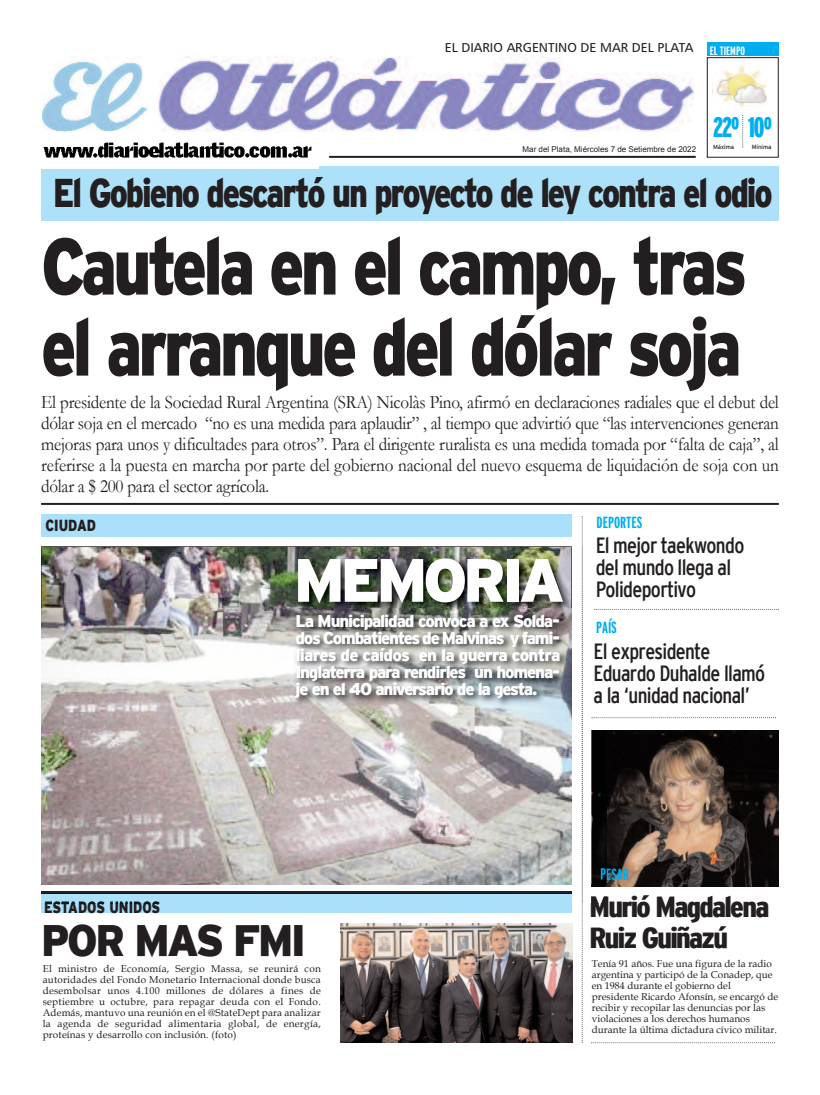
<style>
.page{position:relative;width:820px;height:1095px;background:#fff}
.page>*{position:absolute;margin:0;border:0;box-sizing:border-box;transform-origin:0 0}
.t1{font:900 80px/81px "Interstate";letter-spacing:-.055em;color:#231f20;scale:.81 1}
.t2{font:900 61px "Interstate";letter-spacing:-.07em;color:#fff}
.t3{font:900 44px "Interstate";letter-spacing:-.055em;color:#231f20;scale:.95 1}
.t4{font:900 40px "Interstate";letter-spacing:-.065em;color:#231f20;scale:.8 1}
.t5{font:900 condensed 29px/31px "Interstate";letter-spacing:-.055em;color:#231f20;scale:1.07 1}
.t6{font:900 extra-condensed 28px "Interstate";color:#00aeef}
.t7{font:condensed 22px/22px "Interstate";letter-spacing:-.03em;color:#231f20}
.t8{font:19px/21px "Garamond";letter-spacing:-.015em;color:#231f20;text-align:justify;scale:.9 1}
.t9{font:900 17px/17px "Interstate";letter-spacing:-.07em;color:#fff;text-align:justify}
.t10{font:900 16px "Interstate";color:#231f20;scale:.8 1}
.t11{font:700 extra-condensed 16px "Interstate";color:#00aeef}
.t12{font:13px "Humanist 777 BT Roman B";color:#231f20}
.t13{font:700 extra-condensed 12px "Interstate";color:#fff}
.t14{font:10px/11px "Book Antiqua";color:#231f20}
.t15{font:8px "Arial";color:#231f20}
.t16{font:6px "Interstate";letter-spacing:-.005em;color:#231f20}
</style>
<div class="page">
<img style="left:340px;top:923px;width:232px;height:119px">
<div style="left:41px;top:892px;width:531px;height:20px;background:#aae0f9"></div>
<hr style="left:41px;top:503px;width:737px;height:2px;background:#231f20">
<div style="left:41px;top:514px;width:530px;height:22px;background:#aae0f9"></div>
<img style="left:606px;top:730px;width:172px;height:156px">
<img style="left:41px;top:546px;width:565px;height:357px">
<img style="left:41px;top:891px;width:531px;height:12px">
<img style="left:42px;top:546px;width:529px;height:62px">
<img style="left:42px;top:608px;width:549px;height:276px">
<img style="left:45px;top:901px;width:59px;height:2px">
<img style="left:591px;top:730px;width:15px;height:156px">
<svg style="left:600px;top:867px;width:6px;height:12px"></svg>
<img style="left:591px;top:895px;width:15px;height:8px">
<img style="left:42px;top:56px;width:651px;height:75px">
<hr style="left:329px;top:156px;width:366px;height:2px;background:#231f20">
<div style="left:706px;top:57px;width:72px;height:100px;border:1px solid #231f20"></div>
<div style="left:706px;top:43px;width:72px;height:13px;background:#00aeef"></div>
<svg style="left:742px;top:115px;width:1px;height:32px"></svg>
<img style="left:712px;top:64px;width:55px;height:45px">
<svg style="left:581px;top:516px;width:1px;height:525px"></svg>
<div style="left:41px;top:167px;width:737px;height:54px;background:#ade1f9"></div>
<img style="left:41px;top:142px;width:277px;height:26px">
<svg style="left:591px;top:717px;width:184px;height:1px"></svg>
<svg style="left:594px;top:608px;width:12px;height:1px"></svg>
<h3 class="t12" style="left:444px;top:40px;width:250px">EL DIARIO ARGENTINO DE MAR DEL PLATA</h3>
<p class="t13" style="left:709px;top:44px;width:37px">EL TIEMPO</p>
<p class="t15" style="left:522px;top:145px;width:175px">Mar del Plata, Miércoles 7 de Setiembre de 2022</p>
<h3 class="t6" style="left:713px;top:111px;width:61px">22º 10º</h3>
<p class="t16" style="left:712px;top:143px;width:23px">Máxima</p>
<p class="t16" style="left:751px;top:143px;width:21px">Mínima</p>
<h3 class="t4" style="left:53px;top:170px;width:900px">El Gobieno descartó un proyecto de ley contra el odio</h3>
<h1 class="t1" style="left:41px;top:225px;width:872px">Cautela en el campo, tras el arranque del dólar soja</h1>
<p class="t8" style="left:41px;top:391px;width:820px">El presidente de la Sociedad Rural Argentina (SRA) Nicolàs Pino, afirmó en declaraciones radiales que el debut del dólar soja en el mercado “no es una medida para aplaudir” , al tiempo que advirtió que “las intervenciones generan mejoras para unos y dificultades para otros”. Para el dirigente ruralista es una medida tomada por “falta de caja”, al referirse a la puesta en marcha por parte del gobierno nacional del nuevo esquema de liquidación de soja con un dólar a $ 200 para el sector agrícola.</p>
<h3 class="t10" style="left:45px;top:516px;width:65px">CIUDAD</h3>
<h2 class="t2" style="left:294px;top:545px;width:272px">MEMORIA</h2>
<h3 class="t9" style="left:295px;top:612px;width:266px">La Municipalidad convoca a ex Solda&shy;dos Combatientes de Malvinas y fami&shy;liares de caídos en la guerra contra Inglaterra para rendirles un homena&shy;je en el 40 aniversario de la gesta.</h3>
<h3 class="t11" style="left:596px;top:513px;width:47px">DEPORTES</h3>
<h3 class="t7" style="left:595px;top:533px;width:150px">El mejor taekwondo del mundo llega al<br>Polideportivo</h3>
<h3 class="t11" style="left:596px;top:618px;width:22px">PAÍS</h3>
<h3 class="t7" style="left:593px;top:639px;width:173px">El expresidente<br>Eduardo Duhalde llamó a la ‘unidad nacional’</h3>
<h3 class="t10" style="left:44px;top:897px;width:146px">ESTADOS UNIDOS</h3>
<h3 class="t3" style="left:41px;top:915px;width:280px">POR MAS FMI</h3>
<p class="t14" style="left:43px;top:963px;width:279px;text-align:justify">El ministro de Economía, Sergio Massa, se reunirá con autoridades del Fondo Monetario Internacional donde busca desembolsar unos 4.100 millones de dólares a fines de septiembre u octubre, para repagar deuda con el Fondo.<br>Además, mantuvo una reunión en el @StateDept para analizar la agenda de seguridad alimentaria global, de energía, proteínas y desarrollo con inclusión. (foto)</p>
<h3 class="t11" style="left:600px;top:864px;width:30px">PESAR</h3>
<h3 class="t5" style="left:589px;top:890px;width:169px">Murió Magdalena<br>Ruiz Guiñazú</h3>
<p class="t14" style="left:591px;top:958px;width:188px">Tenía 91 años. Fue una figura de la radio argentina y participó de la Conadep, que en 1984 durante el gobierno del presidente Ricardo Afonsín, se encargó de recibir y recopilar las denuncias por las violaciones a los derechos humanos durante la última dictadura cívico militar.</p>
</div>
